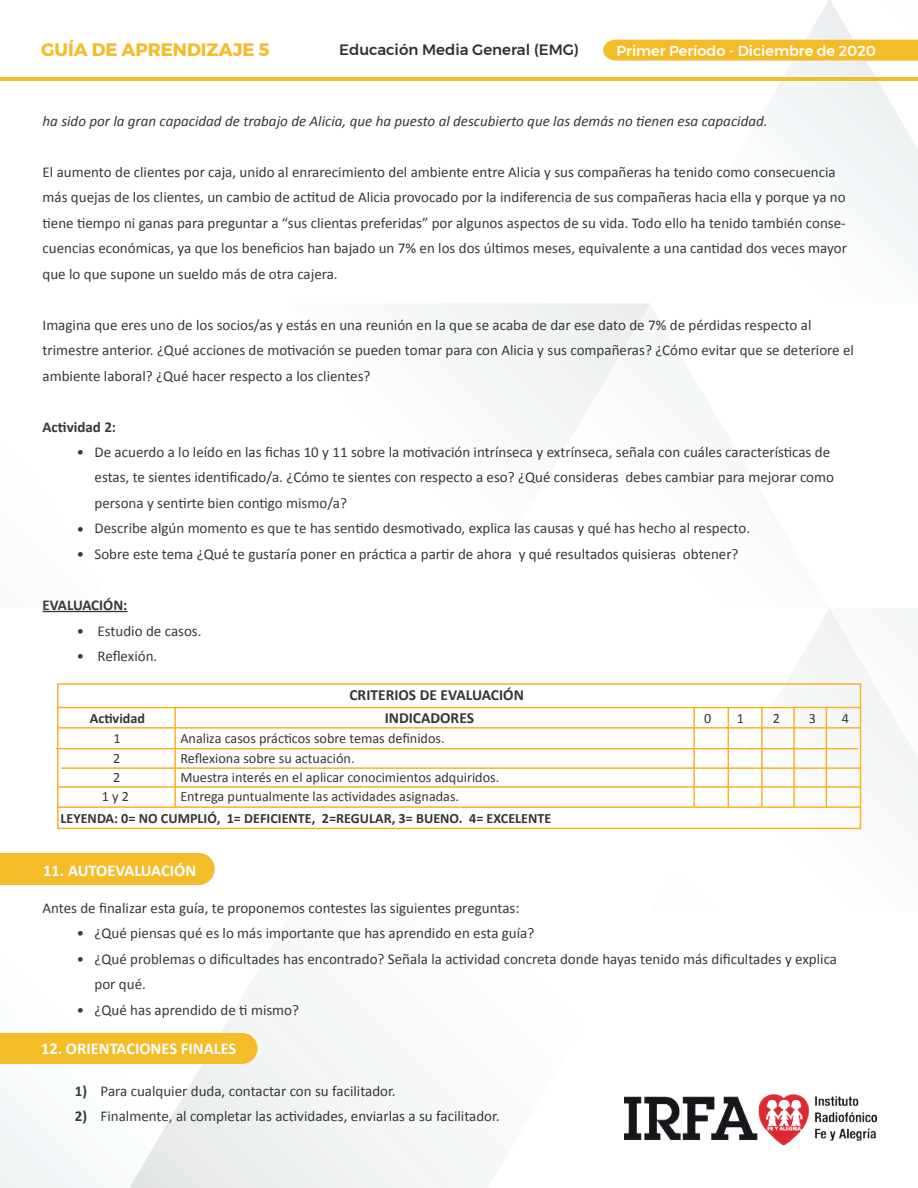
<style>
.page{position:relative;width:918px;height:1188px;background:#fff}
.page>*{position:absolute;margin:0;border:0;box-sizing:border-box;transform-origin:0 0}
.t1{font:700 18px "Montserrat";color:#f5bc29}
.t2{font:700 16.5px "Calibri";color:#fff}
.t3{font:700 15.45px "Calibri";color:#363637}
.t4{font:15px/25.5px "Calibri";color:#373838}
.t5{font:italic 15px/25.5px "Calibri";color:#373838}
.t6{font:500 15px "Montserrat";color:#313232}
.t7{font:700 15px "Calibri";color:#373838}
.t8{font:500 14.4px "Montserrat";color:#fff}
.t9{font:14.25px/19.4px "Calibri";color:#363637}
.t10{font:700 14.25px "Calibri";color:#363637}
.s1{font-weight:700}
.s2{font-style:italic}
</style>
<div class="page">
<img style="left:0;top:0;width:918px;height:1188px">
<img style="left:624px;top:1095px;width:252px;height:51px">
<div style="left:0;top:1033px;width:258px;height:31px;background:#f5bc29"></div>
<hr style="left:43px;top:611px;width:84px;height:1px;background:#373838">
<div style="left:0;top:853px;width:215px;height:32px;background:#f5bc29"></div>
<div style="left:603px;top:40px;width:315px;height:21px;background:#f5bc29"></div>
<hr style="left:0;top:78px;width:918px;height:3px;background:#f5bc29">
<hr style="left:58px;top:727px;width:803px;height:2px;background:#fbb125">
<hr style="left:56px;top:748px;width:802px;height:1px;background:#fbb125">
<hr style="left:61px;top:767px;width:800px;height:2px;background:#fbb125">
<hr style="left:58px;top:786px;width:803px;height:2px;background:#fbb125">
<hr style="left:58px;top:806px;width:803px;height:2px;background:#fbb125">
<div style="left:57px;top:683px;width:804px;height:146px;border:2px solid #fbb125"></div>
<hr style="left:58px;top:707px;width:802px;height:1px;background:#fbb125">
<hr style="left:174px;top:708px;width:2px;height:99px;background:#fbb125">
<hr style="left:693px;top:708px;width:2px;height:99px;background:#fbb125">
<hr style="left:728px;top:708px;width:1px;height:99px;background:#fbb125">
<hr style="left:761px;top:708px;width:2px;height:99px;background:#fbb125">
<hr style="left:793px;top:708px;width:2px;height:99px;background:#fbb125">
<hr style="left:826px;top:708px;width:1px;height:99px;background:#fbb125">
<p class="t1" style="left:41px;top:39px;width:230px">GUÍA DE APRENDIZAJE 5</p>
<p class="t6" style="left:339px;top:43px;width:241px">Educación Media General (EMG)</p>
<p class="t8" style="left:617px;top:45px;width:261px">Primer Período - Diciembre de 2020</p>
<p class="t5" style="left:43px;top:107px;width:727px">ha sido por la gran capacidad de trabajo de Alicia, que ha puesto al descubierto que las demás no tienen esa capacidad.</p>
<p class="t4" style="left:43px;top:159px;width:806px">El aumento de clientes por caja, unido al enrarecimiento del ambiente entre Alicia y sus compañeras ha tenido como consecuencia más quejas de los clientes, un cambio de actitud de Alicia provocado por la indiferencia de sus compañeras hacia ella y porque ya no tiene tiempo ni ganas para preguntar a “sus clientas preferidas” por algunos aspectos de su vida. Todo ello ha tenido también conse&shy;cuencias económicas, ya que los beneficios han bajado un 7% en los dos últimos meses, equivalente a una cantidad dos veces mayor que lo que supone un sueldo más de otra cajera.</p>
<p class="t4" style="left:43px;top:312px;width:813px">Imagina que eres uno de los socios/as y estás en una reunión en la que se acaba de dar ese dato de 7% de pérdidas respecto al trimestre anterior. ¿Qué acciones de motivación se pueden tomar para con Alicia y sus compañeras? ¿Cómo evitar que se deteriore el ambiente laboral? ¿Qué hacer respecto a los clientes?</p>
<p class="t7" style="left:43px;top:417px;width:75px">Actividad 2:</p>
<p class="t5" style="left:76px;top:441px;width:9px">ï</p>
<p class="t4" style="left:95px;top:439px;width:741px">De acuerdo a lo leído en las fichas 10 y 11 sobre la motivación intrínseca y extrínseca, señala con cuáles características de estas, te sientes identificado/a. ¿Cómo te sientes con respecto a eso? ¿Qué consideras debes cambiar para mejorar como persona y sentirte bien contigo mismo/a?<br>Describe algún momento es que te has sentido desmotivado, explica las causas y qué has hecho al respecto.<br>Sobre este tema ¿Qué te gustaría poner en práctica a partir de ahora y qué resultados quisieras obtener?</p>
<p class="t5" style="left:76px;top:517px;width:9px">ï ï</p>
<p class="t4" style="left:76px;top:593px;width:127px;text-indent:-34px"><span class="s1">EVALUACIÓN:<br></span><span class="s2">ï</span> Estudio de casos. <span class="s2">ï</span> Reflexión.</p>
<p class="t3" style="left:349px;top:688px;width:176px">CRITERIOS DE EVALUACIÓN</p>
<p class="t10" style="left:90px;top:709px;width:57px">Actividad</p>
<p class="t3" style="left:385px;top:710px;width:91px">INDICADORES</p>
<p class="t9" style="left:113px;top:729px;width:9px">1</p>
<p class="t9" style="left:180px;top:729px;width:320px">Analiza casos prácticos sobre temas definidos.<br>Reflexiona sobre su actuación.<br>Muestra interés en el aplicar conocimientos adquiridos.<br>Entrega puntualmente las actividades asignadas.</p>
<p class="t10" style="left:60px;top:811px;width:493px">LEYENDA: 0= NO CUMPLIÓ, 1= DEFICIENTE, 2=REGULAR, 3= BUENO. 4= EXCELENTE</p>
<p class="t9" style="left:113px;top:748px;width:9px">2</p>
<p class="t9" style="left:113px;top:768px;width:9px">2</p>
<p class="t9" style="left:102px;top:786px;width:29px">1 y 2</p>
<p class="t2" style="left:43px;top:862px;width:155px">11. AUTOEVALUACIÓN</p>
<p class="t9" style="left:704px;top:709px;width:9px">0</p>
<p class="t9" style="left:737px;top:709px;width:9px">1</p>
<p class="t9" style="left:773px;top:709px;width:9px">2</p>
<p class="t9" style="left:809px;top:709px;width:9px">3</p>
<p class="t9" style="left:842px;top:709px;width:9px">4</p>
<p class="t4" style="left:42px;top:895px;width:478px">Antes de finalizar esta guía, te proponemos contestes las siguientes preguntas:</p>
<p class="t5" style="left:76px;top:922px;width:9px">ï ï</p>
<p class="t4" style="left:95px;top:921px;width:744px">¿Qué piensas qué es lo más importante que has aprendido en esta guía?<br>¿Qué problemas o dificultades has encontrado? Señala la actividad concreta donde hayas tenido más dificultades y explica por qué.<br>¿Qué has aprendido de ti mismo?</p>
<p class="t5" style="left:76px;top:998px;width:9px">ï</p>
<p class="t2" style="left:41px;top:1040px;width:197px">12. ORIENTACIONES FINALES</p>
<p class="t4" style="left:75px;top:1078px;width:322px"><span class="s1">1)</span> Para cualquier duda, contactar con su facilitador.</p>
<p class="t4" style="left:75px;top:1103px;width:426px"><span class="s1">2)</span> Finalmente, al completar las actividades, enviarlas a su facilitador.</p>
</div>
